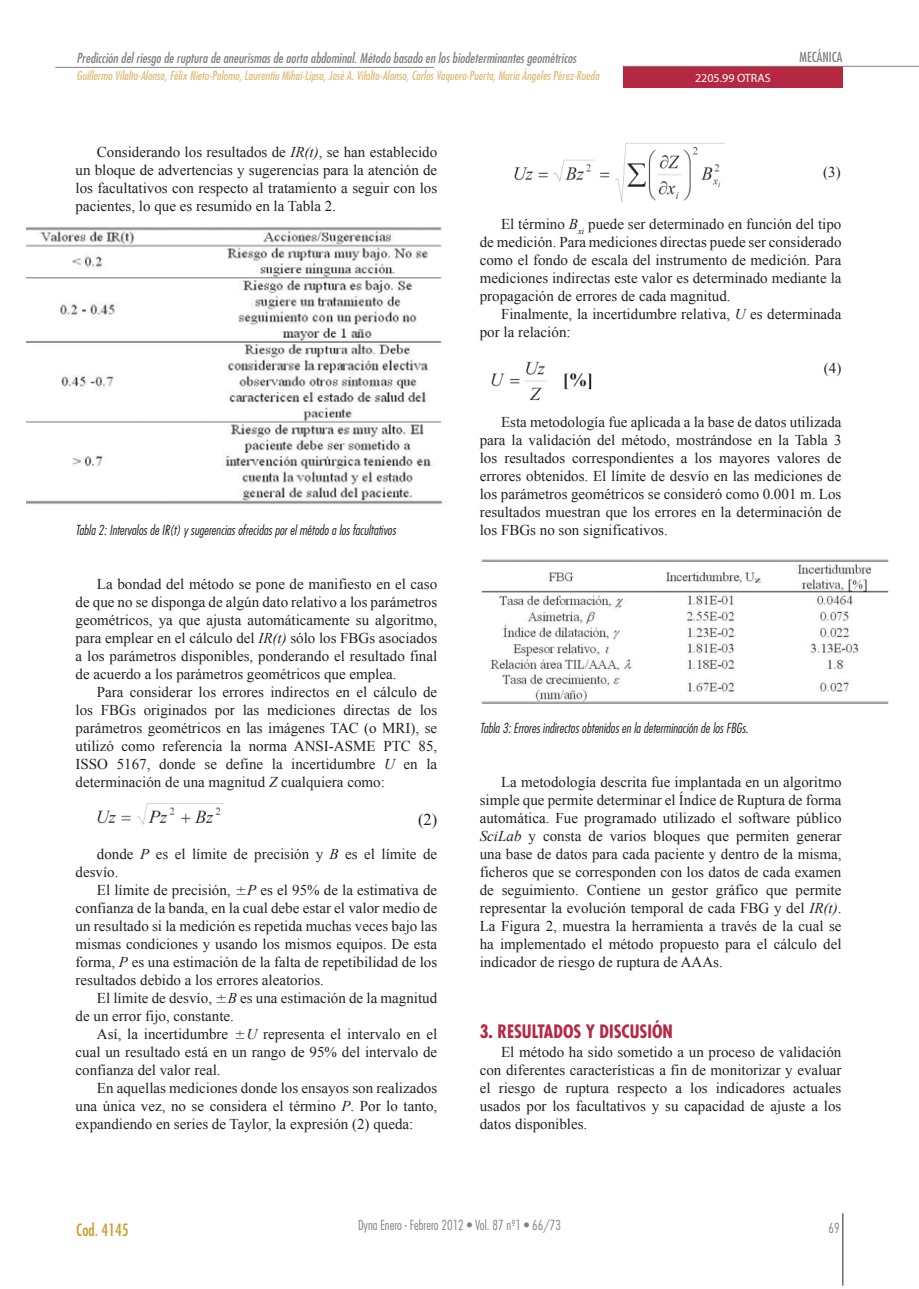
<style>
.page{position:relative;width:919px;height:1289px;background:#fff}
.page>*{position:absolute;margin:0;border:0;box-sizing:border-box;transform-origin:0 0}
.t1{font:700 condensed 18px "Futura";color:#b62841}
.t2{font:condensed 16.5px "Futura";color:#cf9b2a}
.t3{font:16.5px "Times New Roman";color:#231f20}
.t4{font:15px/18px "Times New Roman";color:#231f20;text-align:justify}
.t5{font:italic 300 condensed 13.5px "Futura";color:#231f20}
.t6{font:italic condensed 13.5px "Futura";color:#808285}
.t7{font:300 condensed 13.5px "Futura";color:#808285}
.t8{font:condensed 13.5px "Futura";color:#808285}
.t9{font:italic condensed 12px "Futura";color:#e1bd7a}
.t10{font:12px "Myriad";color:#fff}
.s1{font-style:italic}
</style>
<div class="page">
<div style="left:623px;top:67px;width:219px;height:21px;background:#b62841"></div>
<hr style="left:624px;top:66px;width:294px;height:1px;background:#808285">
<hr style="left:55px;top:67px;width:379px;height:1px;background:#808285">
<hr style="left:842px;top:1213px;width:1px;height:72px;background:#231f20">
<img style="left:26px;top:227px;width:420px;height:277px">
<img style="left:97px;top:803px;width:127px;height:22px">
<img style="left:491px;top:361px;width:101px;height:40px">
<img style="left:514px;top:142px;width:211px;height:61px">
<img style="left:481px;top:559px;width:408px;height:145px">
<p class="t6" style="left:77px;top:52px;width:501px">Predicción del riesgo de ruptura de aneurismas de aorta abdominal. Método basado en los biodeterminantes geométricos</p>
<p class="t9" style="left:77px;top:70px;width:524px">Guillermo Vilalta-Alonso, Félix Nieto-Palomo, Laurentiu Mihai-Lipsa, José A. Vilalta-Alonso, Carlos Vaquero-Puerta, María Ángeles Pérez-Rueda</p>
<p class="t10" style="left:695px;top:73px;width:77px">2205.99 OTRAS</p>
<p class="t8" style="left:799px;top:51px;width:44px">MECÁNICA</p>
<p class="t4" style="left:76px;top:143px;width:363px;text-indent:21px">Considerando los resultados de <span class="s1">IR(t)</span>, se han establecido un bloque de advertencias y sugerencias para la atención de los facultativos con respecto al tratamiento a seguir con los pacientes, lo que es resumido en la Tabla 2.</p>
<p class="t5" style="left:76px;top:524px;width:322px">Tabla 2: Intervalos de IR(t) y sugerencias ofrecidas por el método a los facultativos</p>
<p class="t4" style="left:76px;top:575px;width:363px;text-indent:21px">La bondad del método se pone de manifiesto en el caso de que no se disponga de algún dato relativo a los parámetros geométricos, ya que ajusta automáticamente su algoritmo, para emplear en el cálculo del <span class="s1">IR(t)</span> sólo los FBGs asociados a los parámetros disponibles, ponderando el resultado final de acuerdo a los parámetros geométricos que emplea.</p>
<p class="t4" style="left:76px;top:683px;width:363px;text-indent:21px">Para considerar los errores indirectos en el cálculo de los FBGs originados por las mediciones directas de los parámetros geométricos en las imágenes TAC (o MRI), se utilizó como referencia la norma ANSI-ASME PTC 85, ISSO 5167, donde se define la incertidumbre <span class="s1">U</span> en la determinación de una magnitud <span class="s1">Z</span> cualquiera como:</p>
<p class="t3" style="left:418px;top:810px;width:21px">(2)</p>
<p class="t4" style="left:76px;top:845px;width:363px;text-indent:21px">donde <span class="s1">P</span> es el límite de precisión y <span class="s1">B</span> es el límite de desvío.</p>
<p class="t4" style="left:76px;top:881px;width:363px;text-indent:21px">El límite de precisión, <span class="s1">P</span> es el 95% de la estimativa de confianza de la banda, en la cual debe estar el valor medio de un resultado si la medición es repetida muchas veces bajo las mismas condiciones y usando los mismos equipos. De esta forma, <span class="s1">P</span> es una estimación de la falta de repetibilidad de los resultados debido a los errores aleatorios.</p>
<p class="t4" style="left:76px;top:989px;width:363px;text-indent:21px">El límite de desvío, <span class="s1">B</span> es una estimación de la magnitud de un error fijo, constante.</p>
<p class="t4" style="left:76px;top:1025px;width:363px;text-indent:21px">Así, la incertidumbre <span class="s1">U</span> representa el intervalo en el cual un resultado está en un rango de 95% del intervalo de confianza del valor real.</p>
<p class="t4" style="left:76px;top:1079px;width:363px;text-indent:21px">En aquellas mediciones donde los ensayos son realizados una única vez, no se considera el término <span class="s1">P</span>. Por lo tanto, expandiendo en series de Taylor, la expresión (2) queda:</p>
<p class="t4" style="left:823px;top:163px;width:19px">(3)</p>
<p class="t4" style="left:480px;top:215px;width:363px;text-indent:21px">El término <span class="s1">B</span><sub>xi</sub> puede ser determinado en función del tipo de medición. Para mediciones directas puede ser considerado como el fondo de escala del instrumento de medición. Para mediciones indirectas este valor es determinado mediante la propagación de errores de cada magnitud.</p>
<p class="t4" style="left:480px;top:305px;width:363px;text-indent:21px">Finalmente, la incertidumbre relativa, <span class="s1">U</span> es determinada por la relación:</p>
<p class="t4" style="left:823px;top:359px;width:19px">(4)</p>
<p class="t4" style="left:480px;top:413px;width:363px;text-indent:21px">Esta metodología fue aplicada a la base de datos utilizada para la validación del método, mostrándose en la Tabla 3 los resultados correspondientes a los mayores valores de errores obtenidos. El límite de desvío en las mediciones de los parámetros geométricos se consideró como 0.001 m. Los resultados muestran que los errores en la determinación de los FBGs no son significativos.</p>
<p class="t5" style="left:480px;top:722px;width:270px">Tabla 3: Errores indirectos obtenidos en la determinación de los FBGs.</p>
<p class="t4" style="left:480px;top:773px;width:363px;text-indent:21px">La metodología descrita fue implantada en un algoritmo simple que permite determinar el Índice de Ruptura de forma automática. Fue programado utilizado el software público <span class="s1">SciLab</span> y consta de varios bloques que permiten generar una base de datos para cada paciente y dentro de la misma, ficheros que se corresponden con los datos de cada examen de seguimiento. Contiene un gestor gráfico que permite representar la evolución temporal de cada FBG y del <span class="s1">IR(t)</span>.<br>La Figura 2, muestra la herramienta a través de la cual se ha implementado el método propuesto para el cálculo del indicador de riesgo de ruptura de AAAs.</p>
<p class="t1" style="left:480px;top:1023px;width:194px">3. RESULTADOS Y DISCUSIÓN</p>
<p class="t4" style="left:480px;top:1043px;width:363px;text-indent:21px">El método ha sido sometido a un proceso de validación con diferentes características a fin de monitorizar y evaluar el riesgo de ruptura respecto a los indicadores actuales usados por los facultativos y su capacidad de ajuste a los datos disponibles.</p>
<p class="t7" style="left:358px;top:1219px;width:204px">Dyna Enero - Febrero 2012 • Vol. 87 nº1 • 66/73</p>
<p class="t2" style="left:76px;top:1222px;width:54px">Cod. 4145</p>
<p class="t7" style="left:828px;top:1222px;width:13px">69</p>
</div>
